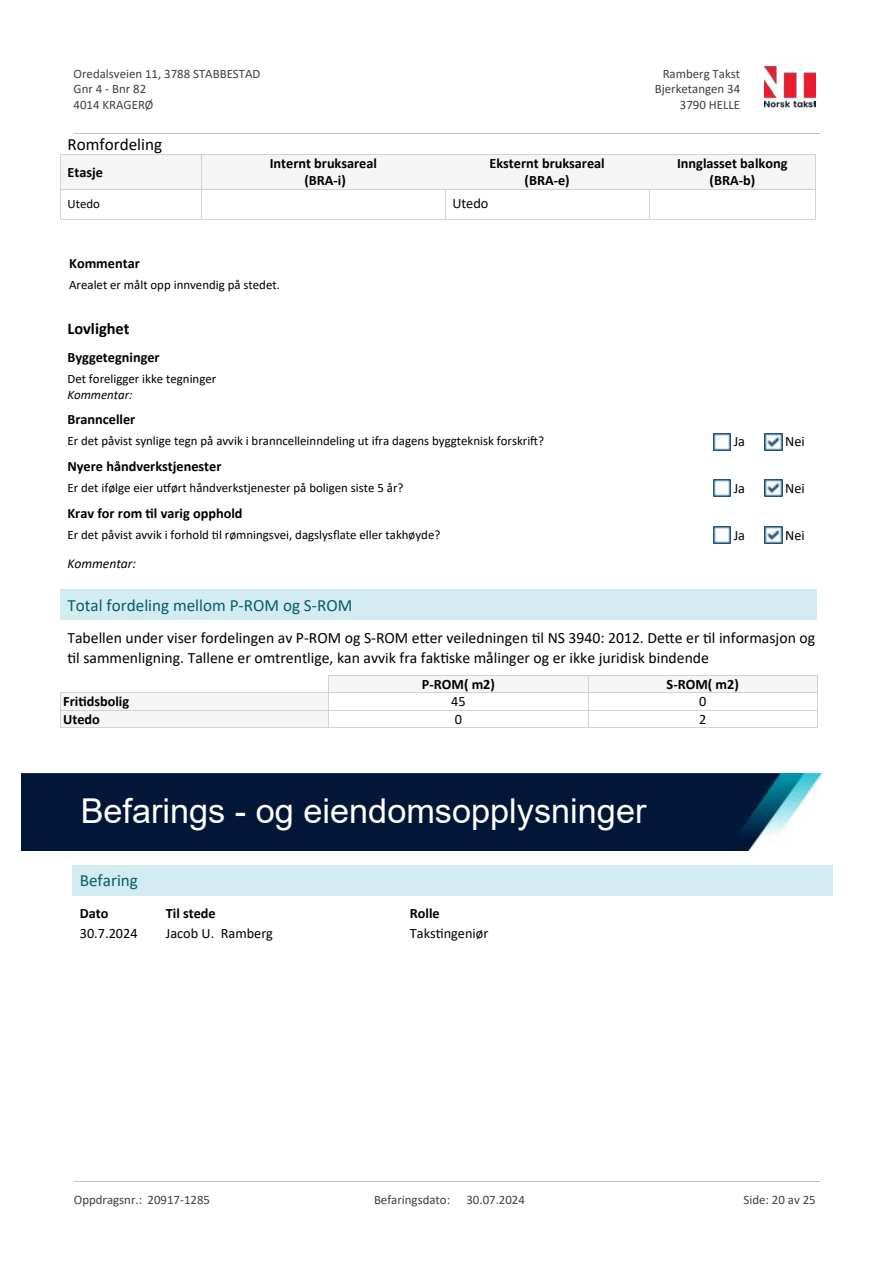
<style>
.page{position:relative;width:893px;height:1263px;background:#fff}
.page>*{position:absolute;margin:0;border:0;box-sizing:border-box;transform-origin:0 0}
.t1{font:34.35px "Arial";color:#fff}
.t2{font:17.1px "Calibri";color:#065c69}
.t3{font:17.1px "Calibri";color:#000}
.t4{font:700 16.5px "Calibri";color:#000}
.t5{font:15.75px/19.2px "Calibri";color:#000}
.t6{font:700 14.25px/17.4px "Calibri";color:#000;text-align:center}
.t7{font:14.25px "Calibri";color:#000}
.t8{font:italic 13.5px "Calibri";color:#000}
.t9{font:12.9px "Calibri";color:#000}
.t10{font:12.9px/15.8px "Calibri";color:#404040}
.t11{font:italic 12.9px "Calibri";color:#000}
</style>
<div class="page">
<div style="left:73px;top:865px;width:760px;height:31px;background:#d3ecf1"></div>
<img style="left:21px;top:773px;width:801px;height:77px">
<div style="left:60px;top:154px;width:142px;height:35px;background:#f5f5f5"></div>
<hr style="left:60px;top:154px;width:1px;height:35px;background:#d3d3d3">
<hr style="left:60px;top:154px;width:142px;height:1px;background:#d3d3d3">
<hr style="left:60px;top:189px;width:142px;height:1px;background:#d3d3d3">
<div style="left:202px;top:154px;width:243px;height:35px;background:#f5f5f5"></div>
<hr style="left:202px;top:154px;width:243px;height:1px;background:#d3d3d3">
<div style="left:445px;top:154px;width:204px;height:35px;background:#f5f5f5"></div>
<hr style="left:445px;top:154px;width:204px;height:1px;background:#d3d3d3">
<div style="left:649px;top:154px;width:166px;height:35px;background:#f5f5f5"></div>
<hr style="left:815px;top:154px;width:1px;height:35px;background:#d3d3d3">
<hr style="left:649px;top:154px;width:167px;height:1px;background:#d3d3d3">
<hr style="left:60px;top:189px;width:1px;height:30px;background:#d3d3d3">
<hr style="left:60px;top:219px;width:142px;height:1px;background:#d3d3d3">
<hr style="left:202px;top:189px;width:1px;height:30px;background:#d3d3d3">
<hr style="left:202px;top:189px;width:243px;height:1px;background:#d3d3d3">
<hr style="left:202px;top:219px;width:243px;height:1px;background:#d3d3d3">
<hr style="left:445px;top:189px;width:1px;height:30px;background:#d3d3d3">
<hr style="left:445px;top:189px;width:204px;height:1px;background:#d3d3d3">
<hr style="left:445px;top:219px;width:204px;height:1px;background:#d3d3d3">
<hr style="left:649px;top:189px;width:1px;height:30px;background:#d3d3d3">
<hr style="left:815px;top:189px;width:1px;height:30px;background:#d3d3d3">
<hr style="left:649px;top:189px;width:167px;height:1px;background:#d3d3d3">
<hr style="left:649px;top:219px;width:167px;height:1px;background:#d3d3d3">
<img style="left:713px;top:433px;width:18px;height:17px">
<img style="left:765px;top:433px;width:17px;height:17px">
<img style="left:713px;top:479px;width:18px;height:17px">
<img style="left:765px;top:479px;width:17px;height:17px">
<img style="left:713px;top:526px;width:18px;height:18px">
<img style="left:765px;top:526px;width:17px;height:18px">
<div style="left:329px;top:675px;width:259px;height:18px;background:#f5f5f5"></div>
<hr style="left:329px;top:675px;width:259px;height:1px;background:#d3d3d3">
<div style="left:588px;top:675px;width:229px;height:18px;background:#f5f5f5"></div>
<hr style="left:588px;top:675px;width:229px;height:1px;background:#d3d3d3">
<div style="left:60px;top:693px;width:269px;height:17px;background:#f5f5f5"></div>
<hr style="left:60px;top:693px;width:269px;height:1px;background:#d3d3d3">
<hr style="left:329px;top:693px;width:259px;height:1px;background:#d3d3d3">
<hr style="left:588px;top:693px;width:229px;height:1px;background:#d3d3d3">
<div style="left:60px;top:710px;width:269px;height:18px;background:#f5f5f5"></div>
<svg style="left:60px;top:694px;width:1px;height:34px"></svg>
<hr style="left:60px;top:710px;width:269px;height:1px;background:#d3d3d3">
<hr style="left:60px;top:728px;width:269px;height:1px;background:#d3d3d3">
<hr style="left:329px;top:710px;width:259px;height:1px;background:#d3d3d3">
<hr style="left:329px;top:728px;width:259px;height:1px;background:#d3d3d3">
<svg style="left:588px;top:676px;width:1px;height:52px"></svg>
<svg style="left:817px;top:675px;width:1px;height:53px"></svg>
<hr style="left:588px;top:710px;width:229px;height:1px;background:#d3d3d3">
<hr style="left:588px;top:728px;width:229px;height:1px;background:#d3d3d3">
<div style="left:60px;top:589px;width:757px;height:31px;background:#d3ecf1"></div>
<img style="left:765px;top:65px;width:50px;height:43px">
<hr style="left:74px;top:133px;width:745px;height:1px;background:#c0c0c0">
<hr style="left:74px;top:1181px;width:745px;height:1px;background:#c0c0c0">
<p class="t10" style="left:74px;top:65px;width:188px">Oredalsveien 11, 3788 STABBESTAD<br>Gnr 4 - Bnr 82<br>4014 KRAGERØ</p>
<p class="t10" style="left:663px;top:65px;width:79px">Ramberg Takst</p>
<p class="t10" style="left:655px;top:81px;width:87px">Bjerketangen 34</p>
<p class="t10" style="left:680px;top:96px;width:62px">3790 HELLE</p>
<h2 class="t3" style="left:67px;top:132px;width:96px">Romfordeling</h2>
<p class="t6" style="left:67px;top:163px;width:37px">Etasje</p>
<p class="t6" style="left:270px;top:154px;width:109px">Internt bruksareal (BRA-i)</p>
<p class="t6" style="left:489px;top:154px;width:117px">Eksternt bruksareal (BRA-e)</p>
<p class="t6" style="left:677px;top:154px;width:112px">Innglasset balkong (BRA-b)</p>
<p class="t9" style="left:67px;top:195px;width:34px">Utedo</p>
<p class="t7" style="left:452px;top:194px;width:38px">Utedo</p>
<p class="t6" style="left:69px;top:255px;width:72px">Kommentar</p>
<p class="t9" style="left:69px;top:276px;width:212px">Arealet er målt opp innvendig på stedet.</p>
<p class="t4" style="left:67px;top:317px;width:64px">Lovlighet</p>
<p class="t6" style="left:67px;top:348px;width:94px">Byggetegninger</p>
<p class="t9" style="left:67px;top:370px;width:150px">Det foreligger ikke tegninger</p>
<p class="t11" style="left:67px;top:386px;width:67px">Kommentar:</p>
<p class="t6" style="left:67px;top:410px;width:69px">Brannceller</p>
<p class="t9" style="left:67px;top:432px;width:478px">Er det påvist synlige tegn på avvik i branncelleinndeling ut ifra dagens byggteknisk forskri昀琀?</p>
<p class="t7" style="left:734px;top:432px;width:13px">Ja</p>
<p class="t7" style="left:785px;top:432px;width:21px">Nei</p>
<p class="t6" style="left:67px;top:457px;width:155px">Nyere håndverkstjenester</p>
<p class="t9" style="left:67px;top:479px;width:337px">Er det ifølge eier u琀昀ørt håndverkstjenester på boligen siste 5 år?</p>
<p class="t7" style="left:734px;top:479px;width:13px">Ja</p>
<p class="t7" style="left:785px;top:479px;width:21px">Nei</p>
<p class="t6" style="left:67px;top:504px;width:177px">Krav for rom 琀椀l varig opphold</p>
<p class="t9" style="left:67px;top:526px;width:374px">Er det påvist avvik i forhold 琀椀l rømningsvei, dagslys昀氀ate eller takhøyde?</p>
<p class="t7" style="left:734px;top:526px;width:13px">Ja</p>
<p class="t7" style="left:785px;top:526px;width:21px">Nei</p>
<p class="t8" style="left:67px;top:555px;width:70px">Kommentar:</p>
<h2 class="t2" style="left:67px;top:593px;width:286px">Total fordeling mellom P-ROM og S-ROM</h2>
<p class="t5" style="left:67px;top:628px;width:749px">Tabellen under viser fordelingen av P-ROM og S-ROM e琀琀er veiledningen 琀椀l NS 3940: 2012. De琀琀e er 琀椀l informasjon og琀椀l sammenligning. Tallene er omtrentlige, kan avvik fra fak琀椀ske målinger og er ikke juridisk bindende</p>
<p class="t6" style="left:422px;top:675px;width:75px">P-ROM( m2)</p>
<p class="t6" style="left:667px;top:675px;width:74px">S-ROM( m2)</p>
<p class="t6" style="left:63px;top:693px;width:67px">Fri琀椀dsbolig</p>
<p class="t7" style="left:451px;top:692px;width:16px">45</p>
<p class="t7" style="left:699px;top:692px;width:9px">0</p>
<p class="t6" style="left:63px;top:710px;width:38px">Utedo</p>
<p class="t7" style="left:455px;top:709px;width:9px">0</p>
<p class="t7" style="left:699px;top:709px;width:9px">2</p>
<h1 class="t1" style="left:81px;top:787px;width:567px">Befarings - og eiendomsopplysninger</h1>
<h2 class="t2" style="left:80px;top:869px;width:60px">Befaring</h2>
<p class="t6" style="left:80px;top:904px;width:30px">Dato</p>
<p class="t6" style="left:166px;top:904px;width:51px">Til stede</p>
<p class="t6" style="left:410px;top:904px;width:31px">Rolle</p>
<p class="t7" style="left:80px;top:923px;width:59px">30.7.2024</p>
<p class="t7" style="left:166px;top:923px;width:109px">Jacob U. Ramberg</p>
<p class="t7" style="left:410px;top:923px;width:80px">Taks琀椀ngeniør</p>
<p class="t10" style="left:74px;top:1192px;width:138px">Oppdragsnr.: 20917-1285</p>
<p class="t10" style="left:374px;top:1192px;width:78px">Befaringsdato:</p>
<p class="t10" style="left:466px;top:1192px;width:60px">30.07.2024</p>
<p class="t10" style="left:744px;top:1192px;width:74px">Side: 20 av 25</p>
</div>
